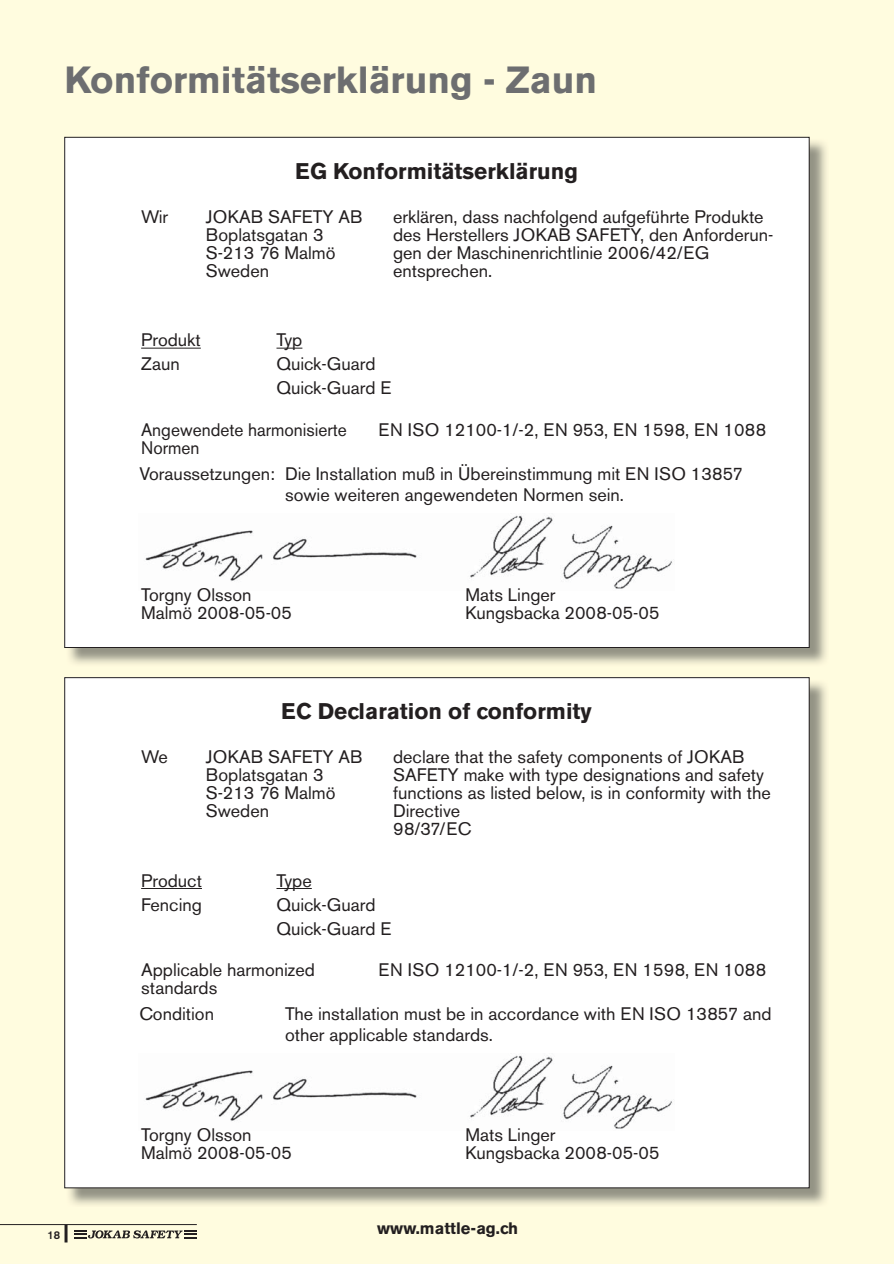
<style>
.page{position:relative;width:894px;height:1264px;background:#fff}
.page>*{position:absolute;margin:0;border:0;box-sizing:border-box;transform-origin:0 0}
.t1{font:700 37.5px "Akzidenz Grotesk BE";color:#6d6e70}
.t2{font:700 22.5px "Akzidenz Grotesk BE";color:#231f20}
.t3{font:18px/18px "Akzidenz Grotesk BE";color:#231f20}
.t4{font:18px "Akzidenz Grotesk BE";letter-spacing:.02em;color:#231f20}
.t5{font:18px/18px "Akzidenz Grotesk BE";color:#231f20;scale:.96 1}
.t6{font:700 16.5px "Akzidenz Grotesk BE";color:#231f20}
.t7{font:500 11.25px "Akzidenz Grotesk BE";color:#231f20}
</style>
<div class="page">
<div style="left:0;top:0;width:893px;height:1263px;background:#fffcdf"></div>
<hr style="left:0;top:1223px;width:197px;height:1px;background:#231f20">
<hr style="left:64px;top:1224px;width:3px;height:18px;background:#231f20">
<svg style="left:74px;top:1230px;width:122px;height:8px"></svg>
<img style="left:66px;top:139px;width:761px;height:525px">
<div style="left:65px;top:137px;width:743px;height:510px;background:#fff"></div>
<img style="left:66px;top:679px;width:761px;height:526px">
<div style="left:65px;top:677px;width:743px;height:510px;background:#fff"></div>
<hr style="left:141px;top:887px;width:61px;height:1px;background:#231f20">
<hr style="left:141px;top:347px;width:60px;height:1px;background:#231f20">
<hr style="left:276px;top:887px;width:35px;height:1px;background:#231f20">
<svg style="left:276px;top:347px;width:26px;height:1px"></svg>
<img style="left:145px;top:1055px;width:527px;height:74px">
<img style="left:145px;top:515px;width:527px;height:74px">
<h1 class="t1" style="left:64px;top:66px;width:533px">Konformitätserklärung - Zaun</h1>
<p class="t2" style="left:295px;top:163px;width:284px">EG Konformitätserklärung</p>
<p class="t3" style="left:141px;top:209px;width:29px">Wir</p>
<p class="t3" style="left:205px;top:209px;width:158px">JOKAB SAFETY AB<br>Boplatsgatan 3<br>S-213 76 Malmö<br>Sweden</p>
<p class="t3" style="left:393px;top:209px;width:381px">erklären, dass nachfolgend aufgeführte Produkte des Herstellers JOKAB SAFETY, den Anforderun&shy;gen der Maschinenrichtlinie 2006/42/EG entsprechen.</p>
<p class="t3" style="left:141px;top:330px;width:61px;line-height:24px">Produkt<br>Zaun</p>
<p class="t3" style="left:276px;top:330px;width:116px;line-height:24px">Typ<br>Quick-Guard<br>Quick-Guard E</p>
<p class="t5" style="left:141px;top:422px;width:216px">Angewendete harmonisierte<br>Normen</p>
<p class="t4" style="left:378px;top:423px;width:389px">EN ISO 12100-1/-2, EN 953, EN 1598, EN 1088</p>
<p class="t3" style="left:285px;top:464px;width:459px;line-height:21.6px;text-indent:-145px">Voraussetzungen: Die Installation muß in Übereinstimmung mit EN ISO 13857 sowie weiteren angewendeten Normen sein.</p>
<p class="t3" style="left:141px;top:587px;width:112px">Torgny Olsson</p>
<p class="t3" style="left:465px;top:587px;width:91px">Mats Linger</p>
<p class="t3" style="left:141px;top:605px;width:152px">Malmö 2008-05-05</p>
<p class="t3" style="left:465px;top:605px;width:195px">Kungsbacka 2008-05-05</p>
<p class="t2" style="left:281px;top:703px;width:312px">EC Declaration of conformity</p>
<p class="t3" style="left:141px;top:749px;width:28px">We</p>
<p class="t3" style="left:205px;top:749px;width:158px">JOKAB SAFETY AB<br>Boplatsgatan 3<br>S-213 76 Malmö<br>Sweden</p>
<p class="t3" style="left:393px;top:749px;width:379px">declare that the safety components of JOKAB<br>SAFETY make with type designations and safety functions as listed below, is in conformity with the<br>Directive<br>98/37/EC</p>
<p class="t3" style="left:141px;top:870px;width:62px;line-height:24px">Product<br>Fencing</p>
<p class="t3" style="left:276px;top:870px;width:116px;line-height:24px">Type<br>Quick-Guard<br>Quick-Guard E</p>
<p class="t3" style="left:141px;top:962px;width:175px">Applicable harmonized standards</p>
<p class="t4" style="left:378px;top:963px;width:389px">EN ISO 12100-1/-2, EN 953, EN 1598, EN 1088</p>
<p class="t3" style="left:139px;top:1006px;width:76px">Condition</p>
<p class="t3" style="left:285px;top:1004px;width:488px;line-height:21.6px">The installation must be in accordance with EN ISO 13857 and other applicable standards.</p>
<p class="t3" style="left:141px;top:1127px;width:112px">Torgny Olsson</p>
<p class="t3" style="left:465px;top:1127px;width:91px">Mats Linger</p>
<p class="t3" style="left:141px;top:1145px;width:152px">Malmö 2008-05-05</p>
<p class="t3" style="left:465px;top:1145px;width:195px">Kungsbacka 2008-05-05</p>
<p class="t7" style="left:47px;top:1230px;width:14px">18</p>
<p class="t6" style="left:377px;top:1222px;width:142px">www.mattle-ag.ch</p>
</div>
